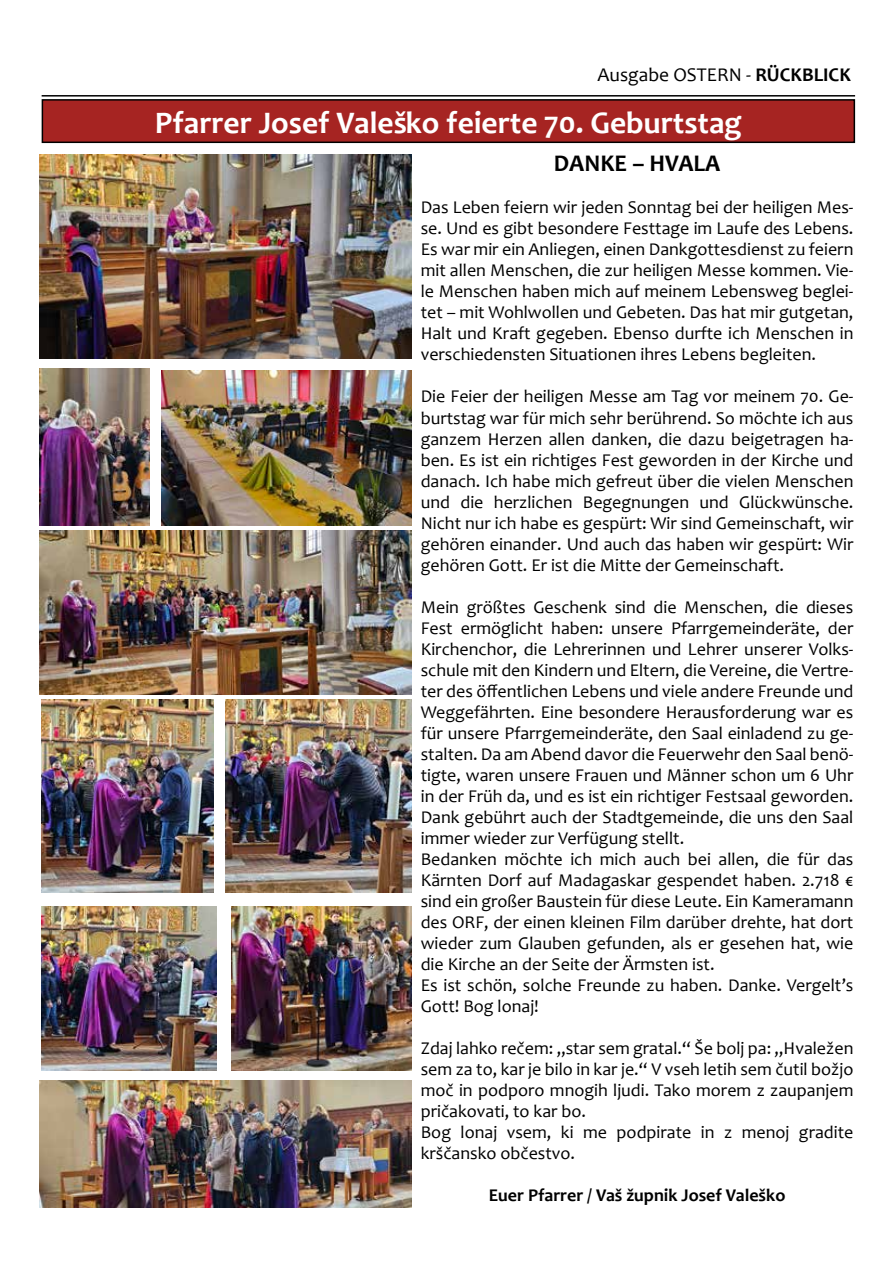
<style>
.page{position:relative;width:893px;height:1263px;background:#fff}
.page>*{position:absolute;margin:0;border:0;box-sizing:border-box;transform-origin:0 0}
.t1{font:700 31.5px "Candara";color:#fff}
.t2{font:700 24px "Candara";color:#000}
.t3{font:19.5px "Candara";color:#000}
.t4{font:18px/21px "Candara";color:#000;text-align:justify}
.t5{font:700 18px "Candara";color:#000}
.s1{font-weight:700}
</style>
<div class="page">
<div style="left:42px;top:100px;width:812px;height:42px;background:#a62422"></div>
<div style="left:42px;top:99px;width:813px;height:44px;border:2px solid #000"></div>
<hr style="left:42px;top:95px;width:813px;height:2px;background:#000">
<img style="left:40px;top:155px;width:371px;height:204px">
<img style="left:40px;top:530px;width:371px;height:164px">
<img style="left:162px;top:370px;width:249px;height:155px">
<img style="left:42px;top:700px;width:171px;height:192px">
<img style="left:42px;top:906px;width:175px;height:164px">
<img style="left:226px;top:700px;width:185px;height:192px">
<img style="left:40px;top:1080px;width:371px;height:128px">
<img style="left:231px;top:906px;width:180px;height:164px">
<img style="left:40px;top:368px;width:110px;height:157px">
<p class="t3" style="left:598px;top:63px;width:255px">Ausgabe OSTERN - <span class="s1">RÜCKBLICK</span></p>
<h1 class="t1" style="left:155px;top:102px;width:588px">Pfarrer Josef Valeško feierte 70. Geburtstag</h1>
<h2 class="t2" style="left:554px;top:149px;width:168px">DANKE – HVALA</h2>
<p class="t4" style="left:421px;top:197px;width:434px">Das Leben feiern wir jeden Sonntag bei der heiligen Mes&shy;se. Und es gibt besondere Festtage im Laufe des Lebens.<br>Es war mir ein Anliegen, einen Dankgottesdienst zu feiern mit allen Menschen, die zur heiligen Messe kommen. Vie&shy;le Menschen haben mich auf meinem Lebensweg beglei&shy;tet – mit Wohlwollen und Gebeten. Das hat mir gutgetan, Halt und Kraft gegeben. Ebenso durfte ich Menschen in verschiedensten Situationen ihres Lebens begleiten.</p>
<p class="t4" style="left:421px;top:386px;width:434px">Die Feier der heiligen Messe am Tag vor meinem 70. Ge&shy;burtstag war für mich sehr berührend. So möchte ich aus ganzem Herzen allen danken, die dazu beigetragen ha&shy;ben. Es ist ein richtiges Fest geworden in der Kirche und danach. Ich habe mich gefreut über die vielen Menschen und die herzlichen Begegnungen und Glückwünsche.<br>Nicht nur ich habe es gespürt: Wir sind Gemeinschaft, wir gehören einander. Und auch das haben wir gespürt: Wir gehören Gott. Er ist die Mitte der Gemeinschaft.</p>
<p class="t4" style="left:421px;top:596px;width:434px;text-align:left">Mein größtes Geschenk sind die Menschen, die dieses Fest ermöglicht haben: unsere Pfarrgemeinderäte, der Kirchenchor, die Lehrerinnen und Lehrer unserer Volks&shy;schule mit den Kindern und Eltern, die Vereine, die Vertre&shy;ter des öffentlichen Lebens und viele andere Freunde und Weggefährten. Eine besondere Herausforderung war es für unsere Pfarrgemeinderäte, den Saal einladend zu ge&shy;stalten. Da am Abend davor die Feuerwehr den Saal benö&shy;tigte, waren unsere Frauen und Männer schon um 6 Uhr in der Früh da, und es ist ein richtiger Festsaal geworden.<br>Dank gebührt auch der Stadtgemeinde, die uns den Saal immer wieder zur Verfügung stellt.<br>Bedanken möchte ich mich auch bei allen, die für das Kärnten Dorf auf Madagaskar gespendet haben. 2.718 € sind ein großer Baustein für diese Leute. Ein Kameramann des ORF, der einen kleinen Film darüber drehte, hat dort wieder zum Glauben gefunden, als er gesehen hat, wie die Kirche an der Seite der Ärmsten ist.<br>Es ist schön, solche Freunde zu haben. Danke. Vergelt’s Gott! Bog lonaj!</p>
<p class="t4" style="left:421px;top:1037px;width:434px;text-align:left">Zdaj lahko rečem: „star sem gratal.“ Še bolj pa: „Hvaležen sem za to, kar je bilo in kar je.“ V vseh letih sem čutil božjo moč in podporo mnogih ljudi. Tako morem z zaupanjem pričakovati, to kar bo.<br>Bog lonaj vsem, ki me podpirate in z menoj gradite krščansko občestvo.</p>
<p class="t5" style="left:489px;top:1183px;width:298px">Euer Pfarrer / Vaš župnik Josef Valeško</p>
</div>
